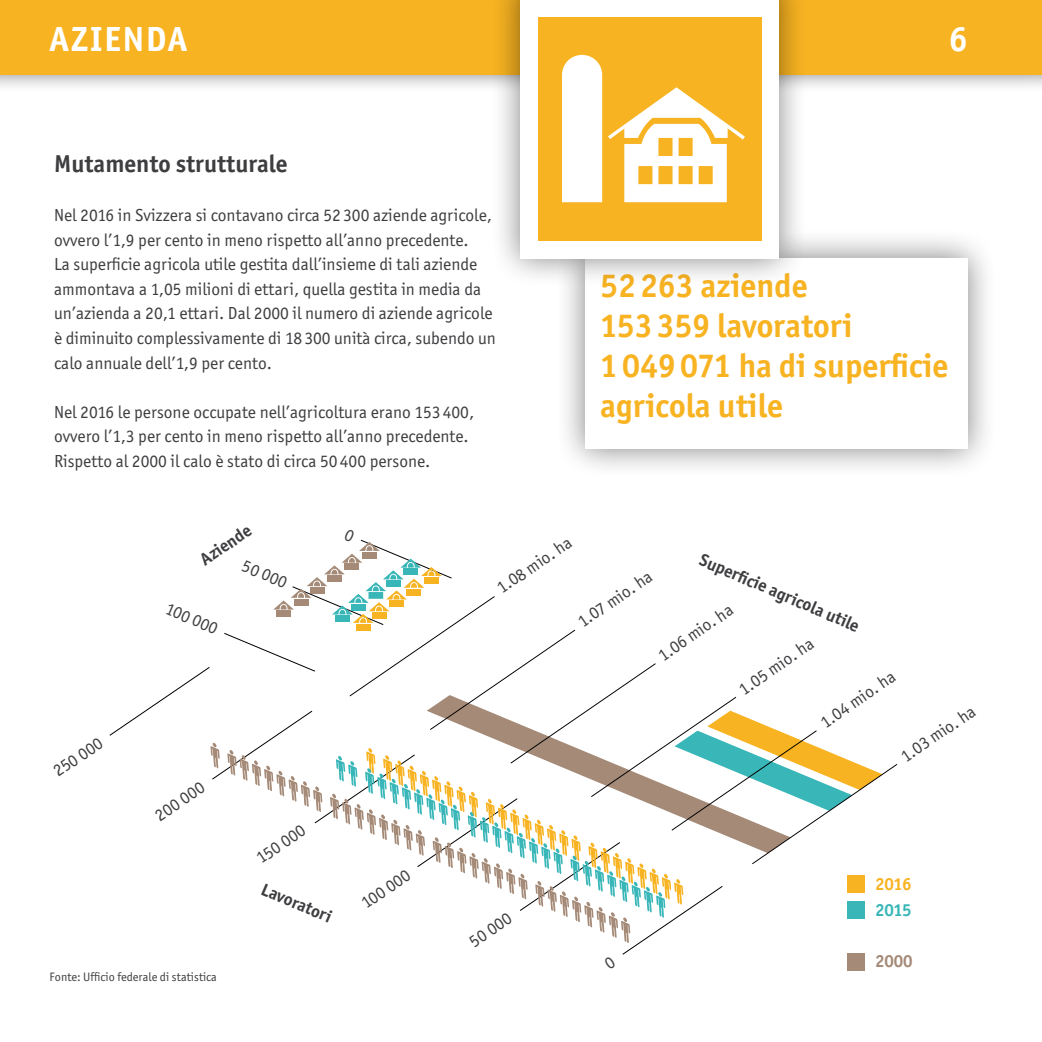
<style>
.page{position:relative;width:1042px;height:1042px;background:#fff}
.page>*{position:absolute;margin:0;border:0;box-sizing:border-box;transform-origin:0 0}
.t1{font:700 35px "Officina Sans ITC Std";letter-spacing:.05em;color:#fff}
.t2{font:700 33.25px/39.9px "Officina Sans ITC Std";color:#f8b322}
.t3{font:700 24.5px "Officina Sans ITC Std";color:#3e3d40}
.t4{font:17.5px/24.5px "Officina Sans ITC Std";color:#3e3d40}
.t5{font:700 17.5px "Officina Sans ITC Std";color:#3e3d40}
.t6{font:700 17.5px "Officina Sans ITC Std";color:#f8b322}
.t7{font:700 17.5px "Officina Sans ITC Std";color:#39b6b8}
.t8{font:700 17.5px "Officina Sans ITC Std";color:#a48a77}
.t9{font:12.25px "Officina Sans ITC Std";color:#3e3d40}
</style>
<div class="page">
<div style="left:0;top:0;width:1042px;height:94px;background:#000;opacity:.5"></div>
<div style="left:0;top:0;width:1042px;height:74px;background:#f8b322"></div>
<div style="left:847px;top:953px;width:17px;height:17px;background:#a48a77"></div>
<svg style="left:349px;top:596px;width:549px;height:177px"></svg>
<div style="left:356px;top:624px;width:14px;height:6px;background:#f8b322"></div>
<svg style="left:227px;top:750px;width:95px;height:62px"></svg>
<svg style="left:210px;top:742px;width:10px;height:26px"></svg>
<svg style="left:330px;top:706px;width:555px;height:237px"></svg>
<div style="left:555px;top:228px;width:443px;height:250px;background:#000;opacity:.5"></div>
<div style="left:585px;top:258px;width:382px;height:190px;background:#fff"></div>
<div style="left:490px;top:0;width:319px;height:288px;background:#000;opacity:.5"></div>
<div style="left:520px;top:0;width:258px;height:258px;background:#fff"></div>
<div style="left:538px;top:17px;width:223px;height:224px;background:#f8b322"></div>
<div style="left:562px;top:55px;width:40px;height:147px;background:#fff"></div>
<svg style="left:608px;top:87px;width:137px;height:115px"></svg>
<svg style="left:273px;top:539px;width:169px;height:84px"></svg>
<h1 class="t1" style="left:50px;top:17px;width:139px">AZIENDA</h1>
<h1 class="t1" style="left:949px;top:17px;width:20px">6</h1>
<h3 class="t3" style="left:54px;top:149px;width:235px">Mutamento strutturale</h3>
<p class="t4" style="left:54px;top:203px;width:443px">Nel 2016 in Svizzera si contavano circa 52 300 aziende agricole, ovvero l’1,9 per cento in meno rispetto all’anno precedente.<br>La superficie agricola utile gestita dall’insieme di tali aziende ammontava a 1,05 milioni di ettari, quella gestita in media da un’azienda a 20,1 ettari. Dal 2000 il numero di aziende agricole è diminuito complessivamente di 18 300 unità circa, subendo un calo annuale dell’1,9 per cento.</p>
<p class="t4" style="left:54px;top:399px;width:422px">Nel 2016 le persone occupate nell’agricoltura erano 153 400, ovvero l’1,3 per cento in meno rispetto all’anno precedente.<br>Rispetto al 2000 il calo è stato di circa 50 400 persone.</p>
<h2 class="t2" style="left:600px;top:266px;width:350px">52263 aziende<br>153359 lavoratori<br>1049071 ha di superficie agricola utile</h2>
<p class="t4" style="left:48px;top:762px;width:58px;rotate:-34deg">250 000</p>
<p class="t5" style="left:196px;top:552px;width:59px;rotate:-34deg">Aziende</p>
<p class="t4" style="left:248px;top:553px;width:49px;rotate:23deg">50 000</p>
<p class="t4" style="left:171px;top:596px;width:57px;rotate:23deg">100 000</p>
<p class="t4" style="left:150px;top:807px;width:58px;rotate:-34deg">200 000</p>
<p class="t4" style="left:251px;top:849px;width:57px;rotate:-34deg">150 000</p>
<p class="t4" style="left:492px;top:579px;width:88px;rotate:-34deg">1.08 mio. ha</p>
<p class="t5" style="left:704px;top:549px;width:174px;rotate:23deg">Superfi cie agricola utile</p>
<p class="t4" style="left:572px;top:613px;width:88px;rotate:-34deg">1.07 mio. ha</p>
<p class="t4" style="left:653px;top:646px;width:88px;rotate:-34deg">1.06 mio. ha</p>
<p class="t4" style="left:734px;top:680px;width:88px;rotate:-34deg">1.05 mio. ha</p>
<p class="t4" style="left:815px;top:713px;width:88px;rotate:-34deg">1.04 mio. ha</p>
<p class="t4" style="left:895px;top:747px;width:88px;rotate:-34deg">1.03 mio. ha</p>
<p class="t4" style="left:356px;top:894px;width:57px;rotate:-34deg">100 000</p>
<p class="t5" style="left:266px;top:878px;width:76px;rotate:23deg">Lavoratori</p>
<p class="t6" style="left:875px;top:873px;width:38px">2016</p>
<p class="t7" style="left:875px;top:899px;width:38px">2015</p>
<p class="t8" style="left:875px;top:950px;width:39px">2000</p>
<p class="t4" style="left:464px;top:932px;width:49px;rotate:-34deg">50 000</p>
<p class="t9" style="left:50px;top:970px;width:169px">Fonte: Ufficio federale di statistica</p>
</div>
